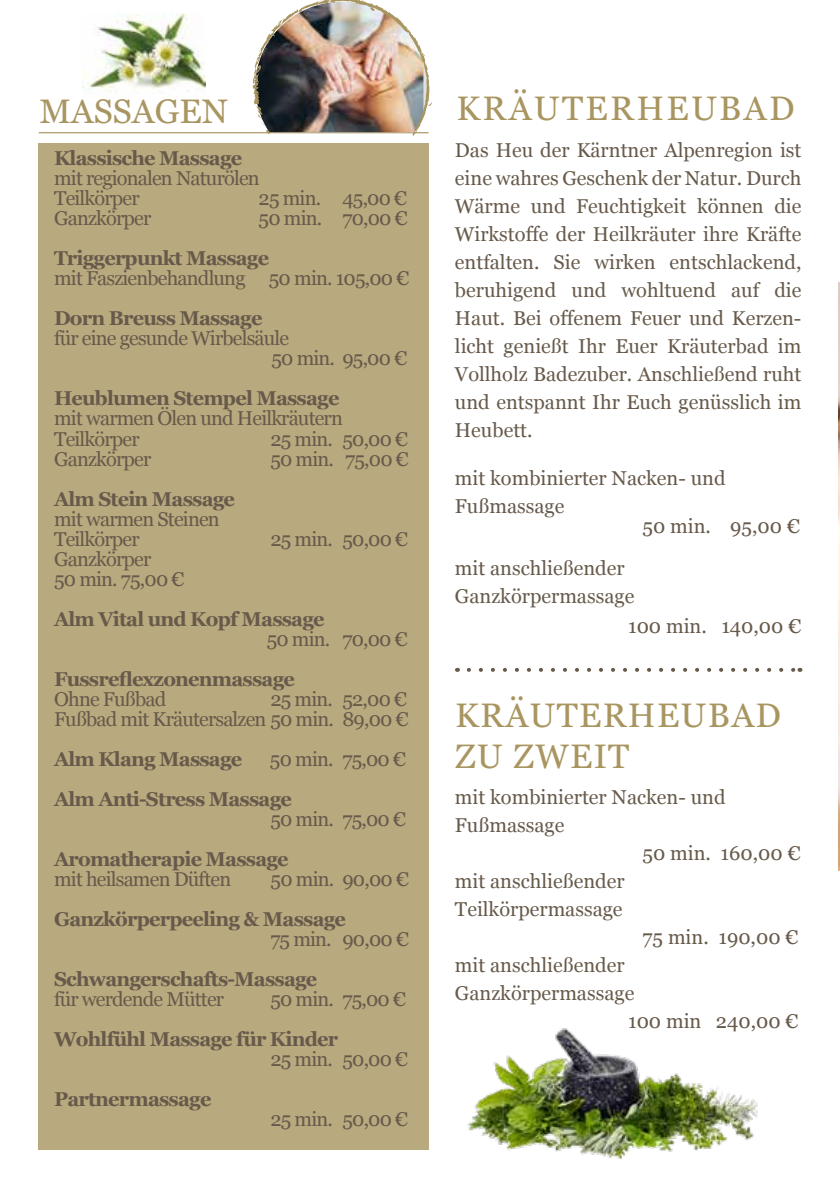
<style>
.page{position:relative;width:840px;height:1191px;background:#fff}
.page>*{position:absolute;margin:0;border:0;box-sizing:border-box;transform-origin:0 0}
.t1{font:34px/41.6px "Georgia";letter-spacing:.04em;color:#a89560}
.t2{font:34px "Georgia";letter-spacing:.07em;color:#a89560}
.t3{font:34px "Georgia";color:#a89560}
.t4{font:20px/28px "Georgia";letter-spacing:-.04em;color:#675a4b}
.t5{font:700 20px "Georgia";letter-spacing:-.04em;color:#675a4b}
.t6{font:20px/28px "Georgia";color:#675a4b}
</style>
<div class="page">
<img style="left:83px;top:13px;width:122px;height:79px">
<div style="left:38px;top:143px;width:391px;height:1006px;background:#b8a97e"></div>
<hr style="left:39px;top:132px;width:389px;height:1px;background:#a89560">
<img style="left:251px;top:0;width:181px;height:136px">
<img style="left:467px;top:1028px;width:290px;height:132px">
<svg style="left:468px;top:668px;width:325px;height:4px"></svg>
<img style="left:838px;top:282px;width:1px;height:588px">
<h1 class="t3" style="left:39px;top:86px;width:190px">MASSAGEN</h1>
<h1 class="t2" style="left:456px;top:83px;width:339px">KRÄUTERHEUBAD</h1>
<p class="t5" style="left:54px;top:143px;width:189px">Klassische Massage</p>
<p class="t4" style="left:54px;top:168px;width:207px;line-height:20px">mit regionalen Naturölen<br>Teilkörper</p>
<p class="t4" style="left:258px;top:184px;width:150px">25 min. 45,00 €</p>
<p class="t4" style="left:54px;top:204px;width:99px">Ganzkörper</p>
<p class="t4" style="left:258px;top:204px;width:150px">50 min. 70,00 €</p>
<p class="t5" style="left:54px;top:243px;width:216px">Triggerpunkt Massage</p>
<p class="t4" style="left:54px;top:264px;width:356px">mit Faszienbehandlung 50 min. 105,00 €</p>
<p class="t5" style="left:54px;top:303px;width:210px">Dorn Breuss Massage</p>
<p class="t4" style="left:271px;top:328px;width:137px;line-height:20px;text-indent:-217px">für eine gesunde Wirbelsäule<br>50 min. 95,00 €</p>
<p class="t5" style="left:54px;top:383px;width:287px">Heublumen Stempel Massage</p>
<p class="t4" style="left:54px;top:408px;width:290px;line-height:20px">mit warmen Ölen und Heilkräutern<br>Teilkörper</p>
<p class="t4" style="left:270px;top:424px;width:139px">25 min. 50,00 €</p>
<p class="t4" style="left:54px;top:444px;width:99px">Ganzkörper</p>
<p class="t4" style="left:270px;top:444px;width:140px">50 min. 75,00 €</p>
<p class="t5" style="left:54px;top:483px;width:182px">Alm Stein Massage</p>
<p class="t4" style="left:54px;top:508px;width:167px;line-height:20px">mit warmen Steinen<br>Teilkörper</p>
<p class="t4" style="left:270px;top:524px;width:139px">25 min. 50,00 €</p>
<p class="t4" style="left:54px;top:548px;width:132px;line-height:20px">Ganzkörper<br>50 min. 75,00 €</p>
<p class="t5" style="left:54px;top:603px;width:272px">Alm Vital und Kopf Massage</p>
<p class="t4" style="left:266px;top:624px;width:142px">50 min. 70,00 €</p>
<p class="t5" style="left:54px;top:663px;width:242px">Fussreflexzonenmassage</p>
<p class="t4" style="left:54px;top:684px;width:114px">Ohne Fußbad</p>
<p class="t4" style="left:54px;top:688px;width:356px;line-height:20px;text-align:right">25 min. 52,00 €<br>Fußbad mit Kräutersalzen 50 min. 89,00 €</p>
<p class="t5" style="left:54px;top:743px;width:190px">Alm Klang Massage</p>
<p class="t4" style="left:270px;top:744px;width:137px">50 min. 75,00 €</p>
<p class="t5" style="left:54px;top:783px;width:239px">Alm Anti-Stress Massage</p>
<p class="t4" style="left:270px;top:804px;width:137px">50 min. 75,00 €</p>
<p class="t5" style="left:54px;top:843px;width:236px">Aromatherapie Massage</p>
<p class="t4" style="left:54px;top:864px;width:178px">mit heilsamen Düften</p>
<p class="t4" style="left:270px;top:864px;width:140px">50 min. 90,00 €</p>
<p class="t5" style="left:54px;top:903px;width:293px">Ganzkörperpeeling &amp; Massage</p>
<p class="t4" style="left:270px;top:924px;width:140px">75 min. 90,00 €</p>
<p class="t5" style="left:54px;top:963px;width:264px">Schwangerschafts-Massage</p>
<p class="t4" style="left:54px;top:984px;width:171px">für werdende Mütter</p>
<p class="t4" style="left:270px;top:984px;width:137px">50 min. 75,00 €</p>
<p class="t5" style="left:54px;top:1023px;width:285px">Wohlfühl Massage für Kinder</p>
<p class="t4" style="left:270px;top:1044px;width:139px">25 min. 50,00 €</p>
<p class="t5" style="left:54px;top:1083px;width:159px">Partnermassage</p>
<p class="t4" style="left:270px;top:1104px;width:139px">25 min. 50,00 €</p>
<p class="t4" style="left:454px;top:135px;width:348px;text-align:justify">Das Heu der Kärntner Alpenregion ist eine wahres Geschenk der Natur. Durch Wärme und Feuchtigkeit können die Wirkstoffe der Heilkräuter ihre Kräfte entfalten. Sie wirken entschlackend, beruhigend und wohltuend auf die Haut. Bei offenem Feuer und Kerzen&shy;licht genießt Ihr Euer Kräuterbad im Vollholz Badezuber. Anschließend ruht und entspannt Ihr Euch genüsslich im Heubett.</p>
<p class="t6" style="left:454px;top:463px;width:272px">mit kombinierter Nacken- und<br>Fußmassage</p>
<p class="t4" style="left:642px;top:511px;width:159px">50 min. 95,00 €</p>
<p class="t6" style="left:454px;top:553px;width:181px">mit anschließender<br>Ganzkörpermassage</p>
<p class="t6" style="left:627px;top:611px;width:174px">100 min. 140,00 €</p>
<h1 class="t1" style="left:455px;top:693px;width:327px">KRÄUTERHEUBAD<br>ZU ZWEIT</h1>
<p class="t6" style="left:454px;top:782px;width:272px">mit kombinierter Nacken- und</p>
<p class="t6" style="left:454px;top:810px;width:111px">Fußmassage</p>
<p class="t6" style="left:642px;top:838px;width:159px">50 min. 160,00 €</p>
<p class="t6" style="left:454px;top:866px;width:171px">mit anschließender</p>
<p class="t6" style="left:454px;top:894px;width:169px">Teilkörpermassage</p>
<p class="t6" style="left:642px;top:922px;width:157px">75 min. 190,00 €</p>
<p class="t6" style="left:454px;top:950px;width:171px">mit anschließender</p>
<p class="t6" style="left:454px;top:978px;width:181px">Ganzkörpermassage</p>
<p class="t6" style="left:627px;top:1006px;width:172px">100 min 240,00 €</p>
</div>
